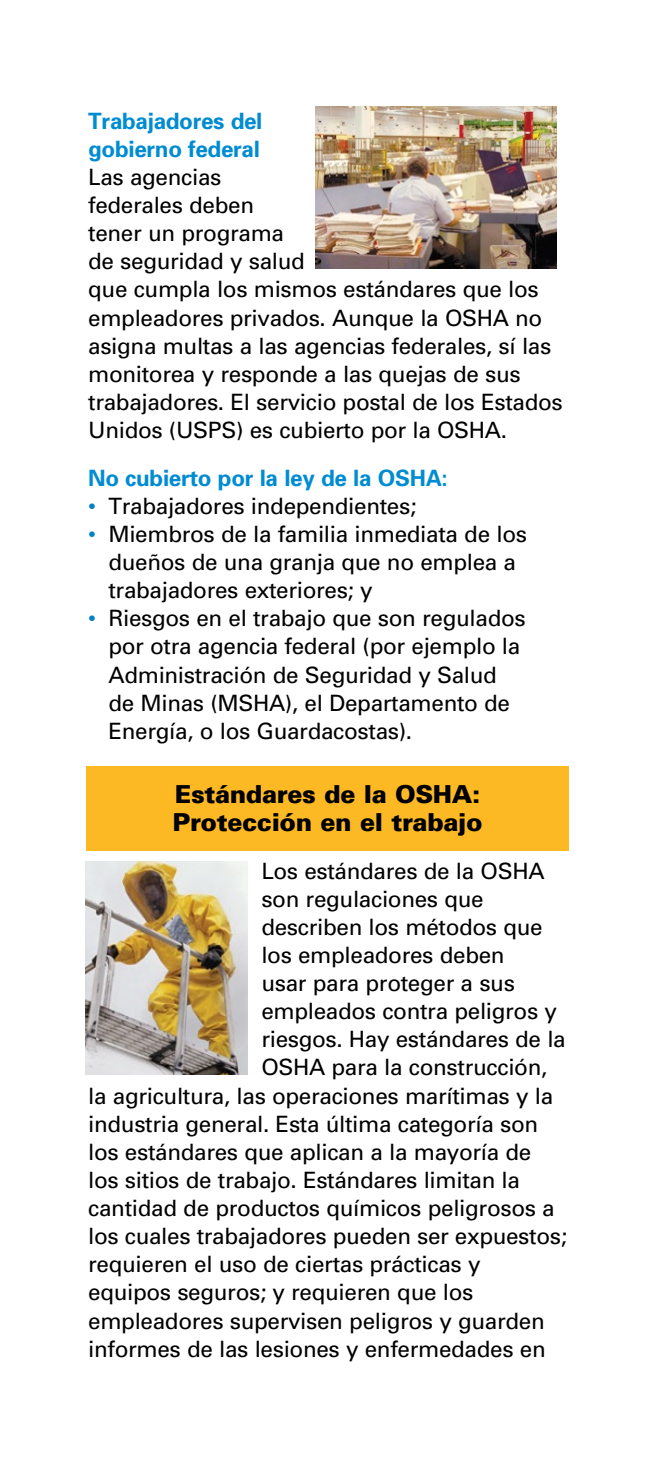
<style>
.page{position:relative;width:648px;height:1458px;background:#fff}
.page>*{position:absolute;margin:0;border:0;box-sizing:border-box;transform-origin:0 0}
.t1{font:900 24.75px/28.1px "Univers";letter-spacing:-.015em;color:#000}
.t2{font:22.5px/28.1px "Univers";letter-spacing:-.015em;color:#000}
.t3{font:700 22.5px/28.1px "Univers";letter-spacing:-.015em;color:#008cd2}
.s1{color:#0082c4}
</style>
<div class="page">
<div style="left:86px;top:766px;width:483px;height:85px;background:#fdb924"></div>
<img style="left:315px;top:107px;width:242px;height:162px">
<img style="left:85px;top:861px;width:163px;height:214px">
<h2 class="t3" style="left:88px;top:106px;width:176px">Trabajadores del gobierno federal</h2>
<p class="t2" style="left:88px;top:163px;width:476px">Las agencias<br>federales deben<br>tener un programa<br>de seguridad y salud<br>que cumpla los mismos estándares que los empleadores privados. Aunque la OSHA no asigna multas a las agencias federales, sí las monitorea y responde a las quejas de sus trabajadores. El servicio postal de los Estados<br>Unidos (USPS) es cubierto por la OSHA.</p>
<h2 class="t3" style="left:88px;top:463px;width:361px">No cubierto por la ley de la OSHA:</h2>
<p class="t2" style="left:88px;top:491px;width:330px"><span class="s1">•</span> Trabajadores independientes;</p>
<p class="t2" style="left:108px;top:519px;width:420px;text-indent:-20px"><span class="s1">•</span> Miembros de la familia inmediata de los dueños de una granja que no emplea a trabajadores exteriores; y</p>
<p class="t2" style="left:108px;top:604px;width:419px;text-indent:-20px"><span class="s1">•</span> Riesgos en el trabajo que son regulados por otra agencia federal (por ejemplo la Administración de Seguridad y Salud de Minas (MSHA), el Departamento de Energía, o los Guardacostas).</p>
<h1 class="t1" style="left:173px;top:779px;width:312px">Estándares de la OSHA:<br>Protección en el trabajo</h1>
<p class="t2" style="left:261px;top:856px;width:285px">Los estándares de la OSHA</p>
<p class="t2" style="left:261px;top:884px;width:224px">son regulaciones que</p>
<p class="t2" style="left:261px;top:912px;width:283px">describen los métodos que</p>
<p class="t2" style="left:261px;top:941px;width:245px">los empleadores deben</p>
<p class="t2" style="left:261px;top:969px;width:255px">usar para proteger a sus</p>
<p class="t2" style="left:261px;top:997px;width:297px">empleados contra peligros y</p>
<p class="t2" style="left:261px;top:1025px;width:306px">riesgos. Hay estándares de la</p>
<p class="t2" style="left:261px;top:1053px;width:287px">OSHA para la construcción,</p>
<p class="t2" style="left:88px;top:1081px;width:466px">la agricultura, las operaciones marítimas y la</p>
<p class="t2" style="left:88px;top:1109px;width:451px">industria general. Esta última categoría son</p>
<p class="t2" style="left:88px;top:1137px;width:445px">los estándares que aplican a la mayoría de</p>
<p class="t2" style="left:88px;top:1166px;width:433px">los sitios de trabajo. Estándares limitan la</p>
<p class="t2" style="left:88px;top:1194px;width:468px">cantidad de productos químicos peligrosos a</p>
<p class="t2" style="left:88px;top:1222px;width:480px">los cuales trabajadores pueden ser expuestos;</p>
<p class="t2" style="left:88px;top:1250px;width:394px">requieren el uso de ciertas prácticas y</p>
<p class="t2" style="left:88px;top:1278px;width:387px">equipos seguros; y requieren que los</p>
<p class="t2" style="left:88px;top:1306px;width:458px">empleadores supervisen peligros y guarden</p>
<p class="t2" style="left:88px;top:1334px;width:459px">informes de las lesiones y enfermedades en</p>
</div>
